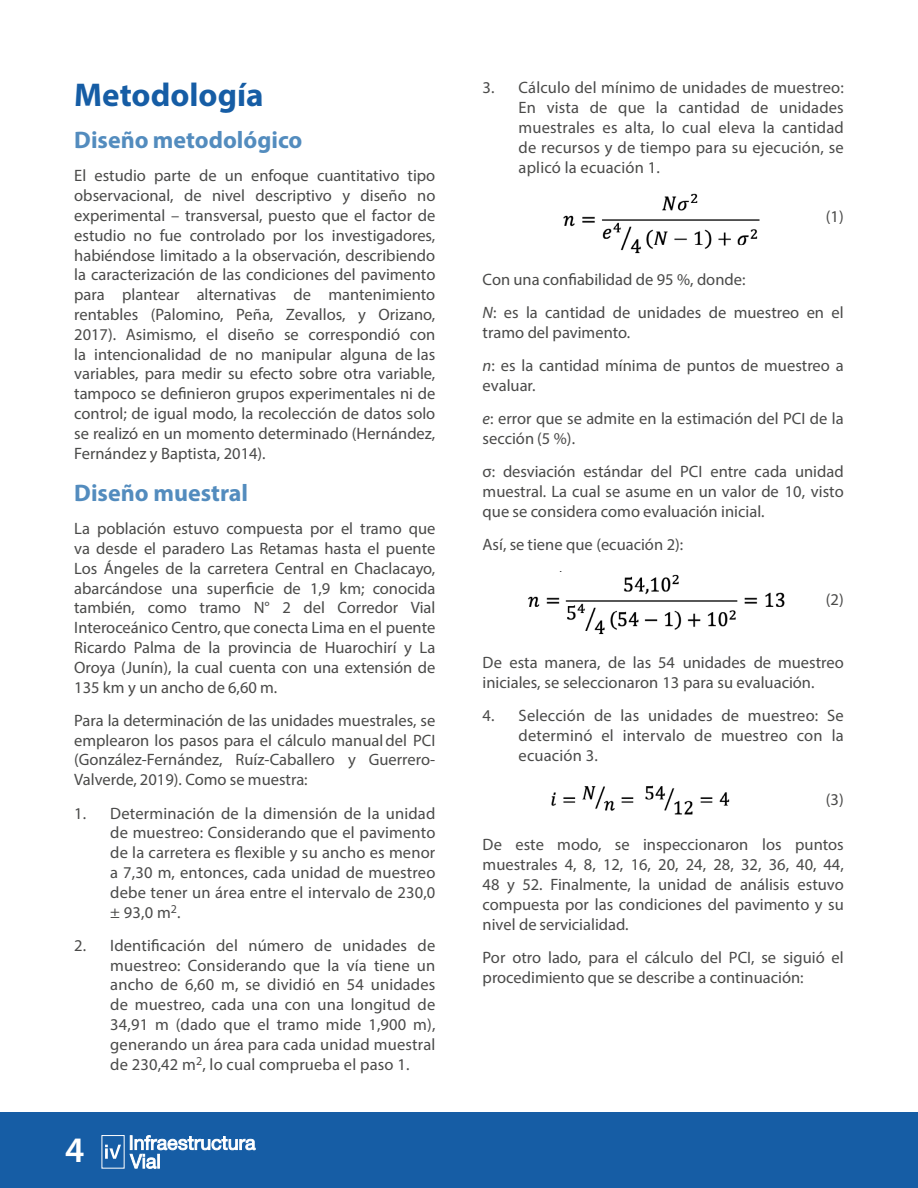
<style>
.page{position:relative;width:918px;height:1188px;background:#fff}
.page>*{position:absolute;margin:0;border:0;box-sizing:border-box;transform-origin:0 0}
.t1{font:600 36px "Myriad Pro";color:#fff}
.t2{font:700 33px "Myriad Pro";color:#165da5}
.t3{font:700 24px "Myriad Pro";color:#538cbe}
.t4{font:16.5px/19.8px "Myriad Pro";color:#4a4a49;text-align:justify}
.s1{font-style:italic}
</style>
<div class="page">
<div style="left:0;top:1112px;width:918px;height:76px;background:#165da5"></div>
<svg style="left:105px;top:1145px;width:16px;height:14px"></svg>
<svg style="left:130px;top:1135px;width:125px;height:34px"></svg>
<img style="left:563px;top:193px;width:197px;height:61px">
<img style="left:528px;top:574px;width:257px;height:61px">
<img style="left:551px;top:785px;width:179px;height:30px">
<h2 class="t2" style="left:74px;top:73px;width:191px">Metodología</h2>
<h3 class="t3" style="left:74px;top:124px;width:230px">Diseño metodológico</h3>
<p class="t4" style="left:74px;top:166px;width:363px">El estudio parte de un enfoque cuantitativo tipo observacional, de nivel descriptivo y diseño no experimental – transversal, puesto que el factor de estudio no fue controlado por los investigadores, habiéndose limitado a la observación, describiendo la caracterización de las condiciones del pavimento para plantear alternativas de mantenimiento rentables (Palomino, Peña, Zevallos, y Orizano, 2017). Asimismo, el diseño se correspondió con la intencionalidad de no manipular alguna de las variables, para medir su efecto sobre otra variable, tampoco se definieron grupos experimentales ni de control; de igual modo, la recolección de datos solo se realizó en un momento determinado (Hernández, Fernández y Baptista, 2014).</p>
<h3 class="t3" style="left:74px;top:477px;width:175px">Diseño muestral</h3>
<p class="t4" style="left:74px;top:518px;width:363px">La población estuvo compuesta por el tramo que va desde el paradero Las Retamas hasta el puente Los Ángeles de la carretera Central en Chaclacayo, abarcándose una superficie de 1,9 km; conocida también, como tramo N° 2 del Corredor Vial Interoceánico Centro, que conecta Lima en el puente Ricardo Palma de la provincia de Huarochirí y La Oroya (Junín), la cual cuenta con una extensión de 135 km y un ancho de 6,60 m.</p>
<p class="t4" style="left:74px;top:710px;width:363px">Para la determinación de las unidades muestrales, se emplearon los pasos para el cálculo manual del PCI (González-Fernández, Ruíz-Caballero y Guerrero-Valverde, 2019). Como se muestra:</p>
<p class="t4" style="left:110px;top:803px;width:327px;text-indent:-36px">1. Determinación de la dimensión de la unidad de muestreo: Considerando que el pavimento de la carretera es flexible y su ancho es menor a 7,30 m, entonces, cada unidad de muestreo debe tener un área entre el intervalo de 230,0 ± 93,0 m<sup>2</sup>.</p>
<p class="t4" style="left:110px;top:935px;width:327px;text-indent:-36px">2. Identificación del número de unidades de muestreo: Considerando que la vía tiene un ancho de 6,60 m, se dividió en 54 unidades de muestreo, cada una con una longitud de 34,91 m (dado que el tramo mide 1,900 m), generando un área para cada unidad muestral de 230,42 m<sup>2</sup>, lo cual comprueba el paso 1.</p>
<h1 class="t1" style="left:65px;top:1127px;width:21px">4</h1>
<p class="t4" style="left:519px;top:78px;width:327px;text-indent:-36px">3. Cálculo del mínimo de unidades de muestreo:<br>En vista de que la cantidad de unidades muestrales es alta, lo cual eleva la cantidad de recursos y de tiempo para su ejecución, se aplicó la ecuación 1.</p>
<p class="t4" style="left:826px;top:206px;width:19px">(1)</p>
<p class="t4" style="left:483px;top:262px;width:363px;line-height:33.3px">Con una confiabilidad de 95 %, donde:<br><span class="s1">N</span>: es la cantidad de unidades de muestreo en el</p>
<p class="t4" style="left:483px;top:315px;width:363px;line-height:33.3px">tramo del pavimento.<br><span class="s1">n</span>: es la cantidad mínima de puntos de muestreo a</p>
<p class="t4" style="left:483px;top:368px;width:363px;line-height:33.3px">evaluar.<br><span class="s1">e</span>: error que se admite en la estimación del PCI de la</p>
<p class="t4" style="left:483px;top:421px;width:363px;line-height:33.3px">sección (5 %).<br>σ: desviación estándar del PCI entre cada unidad</p>
<p class="t4" style="left:483px;top:481px;width:363px">muestral. La cual se asume en un valor de 10, visto que se considera como evaluación inicial.</p>
<p class="t4" style="left:483px;top:534px;width:202px">Así, se tiene que (ecuación 2):</p>
<p class="t4" style="left:826px;top:590px;width:19px">(2)</p>
<p class="t4" style="left:483px;top:652px;width:363px">De esta manera, de las 54 unidades de muestreo iniciales, se seleccionaron 13 para su evaluación.</p>
<p class="t4" style="left:519px;top:705px;width:327px;text-indent:-36px">4. Selección de las unidades de muestreo: Se determinó el intervalo de muestreo con la ecuación 3.</p>
<p class="t4" style="left:826px;top:790px;width:19px">(3)</p>
<p class="t4" style="left:483px;top:835px;width:363px">De este modo, se inspeccionaron los puntos muestrales 4, 8, 12, 16, 20, 24, 28, 32, 36, 40, 44, 48 y 52. Finalmente, la unidad de análisis estuvo compuesta por las condiciones del pavimento y su nivel de servicialidad.</p>
<p class="t4" style="left:483px;top:947px;width:363px">Por otro lado, para el cálculo del PCI, se siguió el procedimiento que se describe a continuación:</p>
</div>
